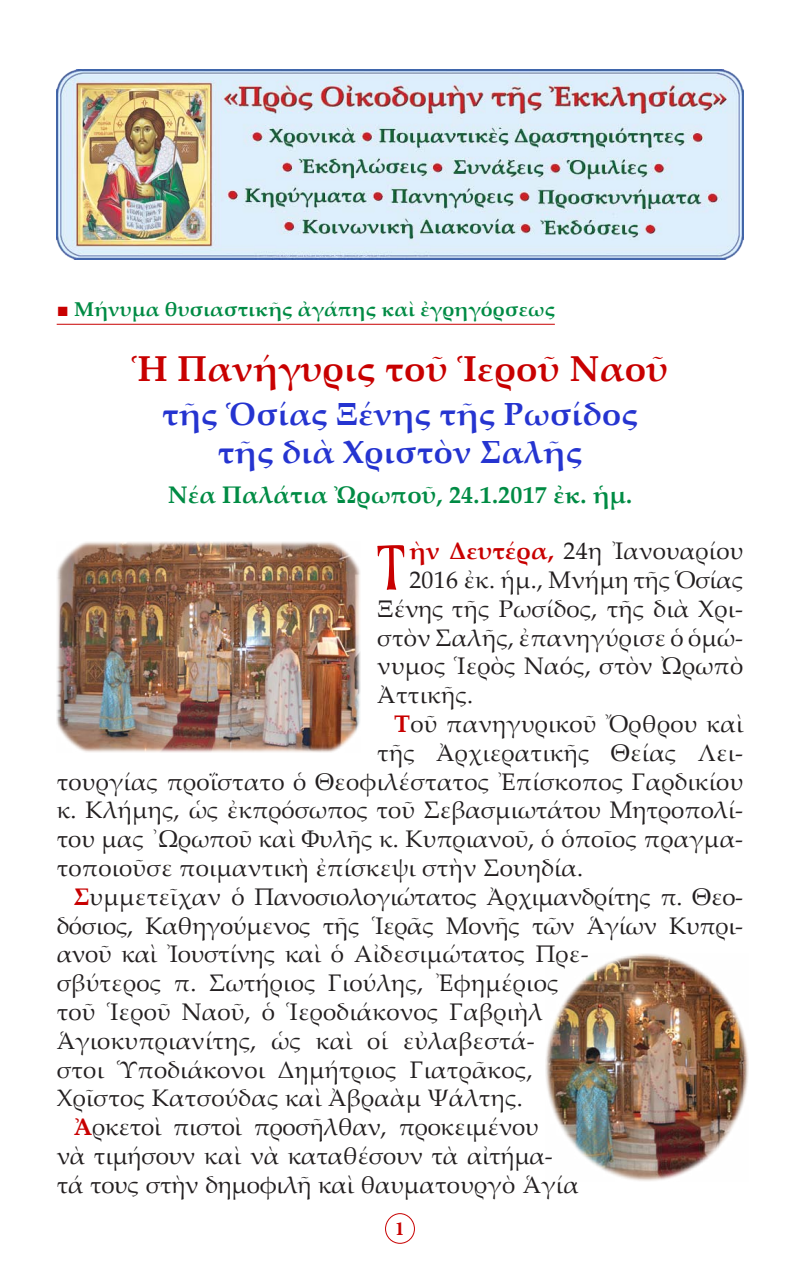
<style>
.page{position:relative;width:800px;height:1270px;background:#fff}
.page>*{position:absolute;margin:0;border:0;box-sizing:border-box;transform-origin:0 0}
.t1{font:67.2px "Icon Script Pro Test 1";color:#c80000;scale:.84 1}
.t2{font:700 36px "Palatino Linotype";letter-spacing:.01em;color:#c80000}
.t3{font:700 32px "Palatino Linotype";letter-spacing:.01em;color:#2534d0}
.t4{font:24px/28.8px "Palatino Linotype";letter-spacing:.01em;color:#231f20}
.t5{font:24px/28.8px "Palatino Linotype";letter-spacing:-.01em;color:#231f20}
.t6{font:700 24px "Palatino Linotype";letter-spacing:.01em;color:#008b44}
.t7{font:700 20px "Palatino Linotype";letter-spacing:.01em;color:#008b44}
.t8{font:700 20px "Minion Pro";color:#c80000}
.s1{font-family:"CTOS New Times Roman Test 1";font-weight:400;color:#c80000}
.s2{font-weight:700;color:#c80000}
</style>
<div class="page">
<div style="left:385px;top:1213px;width:30px;height:31px;border:1px solid #c80000;border-radius:50%"></div>
<hr style="left:57px;top:324px;width:498px;height:1px;background:#c80000">
<img style="left:57px;top:69px;width:686px;height:191px">
<img style="left:57px;top:541px;width:303px;height:211px">
<img style="left:545px;top:954px;width:204px;height:227px">
<p class="t7" style="left:57px;top:295px;width:500px"><span class="s1">■</span> Μήνυμα θυσιαστικῆς ἀγάπης καὶ ἐγρηγόρσεως</p>
<p class="t2" style="left:132px;top:343px;width:538px">Ἡ Πανήγυρις τοῦ Ἱεροῦ Ναοῦ</p>
<p class="t3" style="left:162px;top:391px;width:477px">τῆς Ὁσίας Ξένης τῆς Ρωσίδος</p>
<p class="t3" style="left:218px;top:430px;width:366px">τῆς διὰ Χριστὸν Σαλῆς</p>
<p class="t6" style="left:168px;top:478px;width:466px">Νέα Παλάτια Ὠρωποῦ, 24.1.2017 ἐκ. ἡμ.</p>
<p class="t1" style="left:377px;top:523px;width:39px">Τ</p>
<p class="t4" style="left:409px;top:536px;width:335px"><span class="s2">ὴν Δευτέρα,</span> 24η Ἰανουαρίου<br>2016 ἐκ. ἡμ., Μνήμη τῆς Ὁσίας</p>
<p class="t4" style="left:377px;top:593px;width:367px;text-align:justify">Ξένης τῆς Ρωσίδος, τῆς διὰ Χρι&shy;στὸν Σαλῆς, ἐπανηγύρισε ὁ ὁμώ&shy;νυμος Ἱερὸς Ναός, στὸν Ὠρωπὸ Ἀττικῆς.</p>
<p class="t4" style="left:394px;top:708px;width:350px"><span class="s2">Τ</span>οῦ πανηγυρικοῦ Ὄρθρου καὶ</p>
<p class="t4" style="left:377px;top:737px;width:367px">τῆς Ἀρχιερατικῆς Θείας Λει-</p>
<p class="t4" style="left:57px;top:766px;width:688px">τουργίας προΐστατο ὁ Θεοφιλέστατος Ἐπίσκοπος Γαρδικίου</p>
<p class="t4" style="left:57px;top:795px;width:688px">κ. Κλήμης, ὡς ἐκπρόσωπος τοῦ Σεβασμιωτάτου Μητροπολί-</p>
<p class="t4" style="left:57px;top:824px;width:688px">του μας ᾿Ωρωποῦ καὶ Φυλῆς κ. Κυπριανοῦ, ὁ ὁποῖος πραγμα-</p>
<p class="t4" style="left:57px;top:852px;width:528px">τοποιοῦσε ποιμαντικὴ ἐπίσκεψι στὴν Σουηδία.</p>
<p class="t4" style="left:57px;top:881px;width:688px;text-indent:17px"><span class="s2">Σ</span>υμμετεῖχαν ὁ Πανοσιολογιώτατος Ἀρχιμανδρίτης π. Θεο&shy;δόσιος, Καθηγούμενος τῆς Ἱερᾶς Μονῆς τῶν Ἁγίων Κυπρι&shy;ανοῦ καὶ Ἰουστίνης καὶ ὁ Αἰδεσιμώτατος Πρε-<br>σβύτερος π. Σωτήριος Γιούλης, Ἐφημέριος<br>τοῦ Ἱεροῦ Ναοῦ, ὁ Ἱεροδιάκονος Γαβριὴλ Ἁγιοκυπριανίτης, ὡς καὶ οἱ εὐλαβεστά-<br>στοι Ὑποδιάκονοι Δημήτριος Γιατρᾶκος,<br>Χρῖστος Κατσούδας καὶ Ἀβραὰμ Ψάλτης.</p>
<p class="t5" style="left:57px;top:1112px;width:523px;text-indent:17px"><span class="s2">Ἀ</span>ρκετοὶ πιστοὶ προσῆλθαν, προκειμένου<br>νὰ τιμήσουν καὶ νὰ καταθέσουν τὰ αἰτήμα&shy;τά τους στὴν δημοφιλῆ καὶ θαυματουργὸ Ἁγία</p>
<p class="t8" style="left:395px;top:1215px;width:11px">1</p>
</div>
